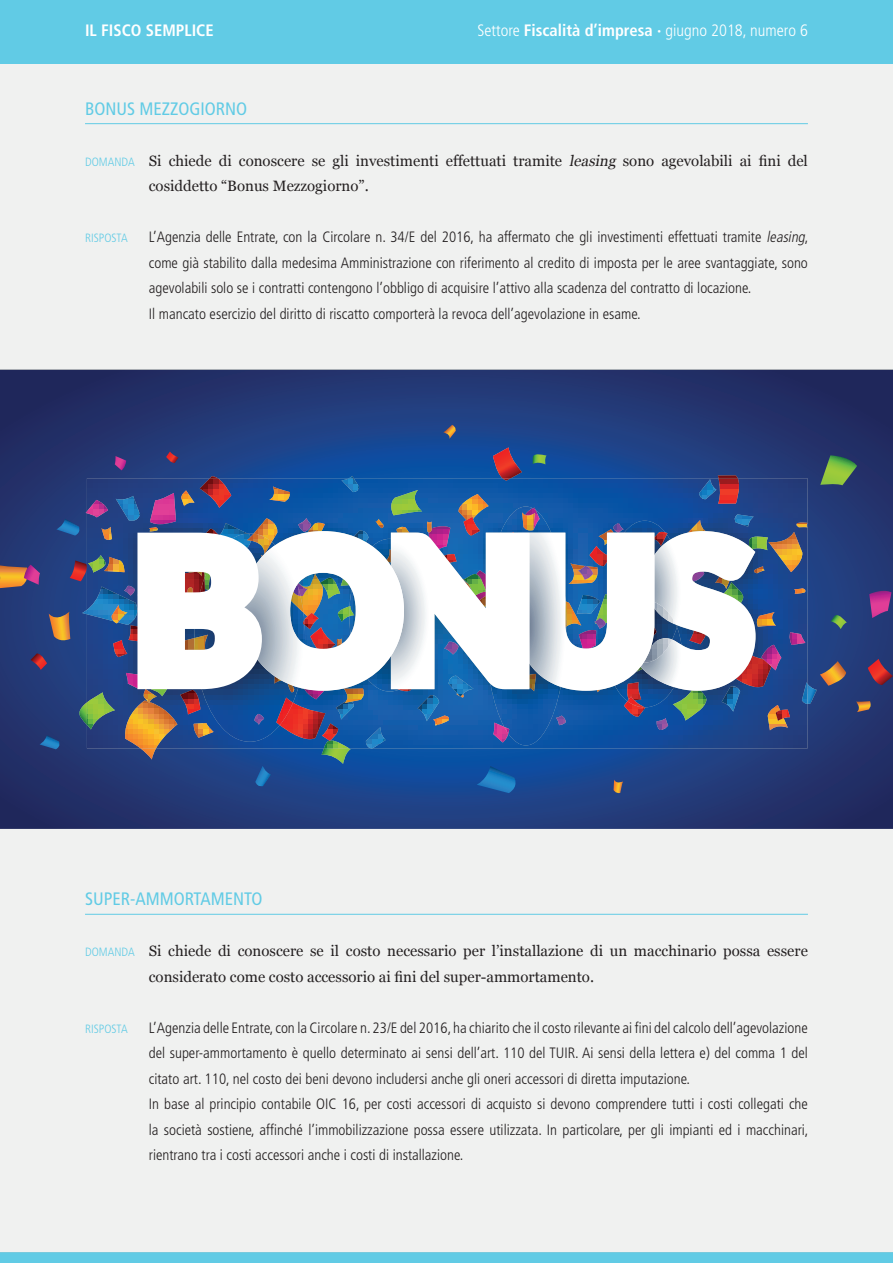
<style>
.page{position:relative;width:893px;height:1263px;background:#fff}
.page>*{position:absolute;margin:0;border:0;box-sizing:border-box;transform-origin:0 0}
.t1{font:condensed 18px "Frutiger LT Std";color:#61cbe5}
.t2{font:300 condensed 16.5px "Frutiger LT Std";color:#fff}
.t3{font:700 condensed 16.5px "Frutiger LT Std";color:#fff}
.t4{font:300 condensed 15px/25.5px "Frutiger LT Std";color:#231f20}
.t5{font:15px/25.5px "Georgia";color:#231f20}
.t6{font:300 condensed 12px "Frutiger LT Std";color:#61cbe5}
.s1{font-weight:700}
.s2{font-family:"Frutiger LT Std";font-weight:300;font-stretch:condensed;font-size:12px;color:#61cbe5}
.s3{font-style:italic}
</style>
<div class="page">
<div style="left:0;top:0;width:893px;height:64px;background:#61cbe5"></div>
<div style="left:0;top:1252px;width:893px;height:11px;background:#61cbe5"></div>
<div style="left:0;top:64px;width:893px;height:1188px;background:#f0f1f0"></div>
<hr style="left:85px;top:123px;width:723px;height:1px;background:#61cbe5">
<hr style="left:85px;top:914px;width:723px;height:1px;background:#61cbe5">
<svg style="left:0;top:370px;width:893px;height:459px;background:#203a79"></svg>
<svg style="left:869px;top:591px;width:22px;height:27px"></svg>
<svg style="left:78px;top:702px;width:9px;height:23px"></svg>
<svg style="left:210px;top:476px;width:8px;height:2px"></svg>
<svg style="left:718px;top:475px;width:20px;height:3px"></svg>
<svg style="left:820px;top:455px;width:37px;height:30px"></svg>
<svg style="left:141px;top:748px;width:15px;height:11px"></svg>
<svg style="left:868px;top:659px;width:25px;height:26px"></svg>
<svg style="left:477px;top:766px;width:43px;height:27px"></svg>
<svg style="left:82px;top:610px;width:5px;height:4px"></svg>
<svg style="left:321px;top:748px;width:30px;height:16px"></svg>
<svg style="left:49px;top:612px;width:21px;height:31px"></svg>
<svg style="left:56px;top:519px;width:26px;height:17px"></svg>
<svg style="left:0;top:565px;width:40px;height:23px"></svg>
<svg style="left:443px;top:425px;width:14px;height:14px"></svg>
<svg style="left:115px;top:456px;width:11px;height:14px"></svg>
<svg style="left:614px;top:780px;width:9px;height:13px"></svg>
<svg style="left:255px;top:766px;width:16px;height:22px"></svg>
<svg style="left:532px;top:454px;width:14px;height:10px"></svg>
<svg style="left:166px;top:451px;width:13px;height:13px"></svg>
<svg style="left:39px;top:735px;width:23px;height:14px"></svg>
<svg style="left:831px;top:615px;width:16px;height:14px"></svg>
<svg style="left:30px;top:653px;width:17px;height:17px"></svg>
<svg style="left:856px;top:701px;width:16px;height:11px"></svg>
<svg style="left:70px;top:560px;width:17px;height:21px"></svg>
<svg style="left:808px;top:661px;width:38px;height:43px;background:#4b5472"></svg>
<img style="left:87px;top:478px;width:721px;height:270px">
<img style="left:433px;top:715px;width:17px;height:10px">
<img style="left:87px;top:692px;width:28px;height:37px">
<img style="left:200px;top:478px;width:31px;height:30px">
<img style="left:768px;top:705px;width:20px;height:25px">
<img style="left:718px;top:478px;width:23px;height:26px">
<img style="left:458px;top:494px;width:31px;height:25px">
<img style="left:180px;top:697px;width:15px;height:17px">
<img style="left:88px;top:555px;width:18px;height:17px">
<img style="left:298px;top:703px;width:27px;height:36px">
<img style="left:765px;top:670px;width:6px;height:17px">
<img style="left:122px;top:700px;width:55px;height:48px">
<img style="left:150px;top:493px;width:26px;height:26px">
<img style="left:388px;top:490px;width:34px;height:25px">
<img style="left:87px;top:586px;width:37px;height:39px">
<img style="left:254px;top:518px;width:25px;height:1px">
<img style="left:324px;top:740px;width:25px;height:8px">
<svg style="left:493px;top:447px;width:29px;height:34px"></svg>
<img style="left:673px;top:697px;width:34px;height:23px">
<svg style="left:102px;top:527px;width:10px;height:13px"></svg>
<svg style="left:561px;top:716px;width:5px;height:9px"></svg>
<img style="left:322px;top:723px;width:17px;height:18px">
<img style="left:143px;top:697px;width:14px;height:6px">
<img style="left:788px;top:632px;width:17px;height:13px">
<img style="left:776px;top:710px;width:14px;height:11px">
<img style="left:336px;top:700px;width:18px;height:20px">
<svg style="left:656px;top:718px;width:12px;height:12px"></svg>
<img style="left:341px;top:478px;width:18px;height:14px">
<img style="left:732px;top:514px;width:22px;height:5px">
<img style="left:192px;top:723px;width:3px;height:15px">
<img style="left:113px;top:640px;width:11px;height:17px">
<img style="left:366px;top:727px;width:20px;height:21px">
<img style="left:699px;top:479px;width:17px;height:20px">
<img style="left:298px;top:518px;width:13px;height:1px">
<img style="left:181px;top:490px;width:13px;height:16px">
<img style="left:802px;top:682px;width:5px;height:22px">
<svg style="left:795px;top:523px;width:13px;height:5px"></svg>
<img style="left:722px;top:697px;width:18px;height:15px">
<img style="left:464px;top:517px;width:16px;height:2px">
<img style="left:269px;top:486px;width:21px;height:16px">
<svg style="left:794px;top:588px;width:13px;height:6px"></svg>
<img style="left:765px;top:645px;width:16px;height:25px">
<img style="left:116px;top:496px;width:24px;height:25px">
<img style="left:418px;top:697px;width:21px;height:24px">
<img style="left:87px;top:500px;width:21px;height:17px">
<img style="left:765px;top:612px;width:11px;height:15px">
<img style="left:624px;top:707px;width:21px;height:10px">
<img style="left:304px;top:697px;width:20px;height:2px">
<img style="left:765px;top:537px;width:3px;height:13px">
<img style="left:104px;top:557px;width:20px;height:15px">
<img style="left:344px;top:697px;width:22px;height:6px">
<img style="left:111px;top:605px;width:13px;height:18px">
<img style="left:768px;top:532px;width:35px;height:40px">
<img style="left:615px;top:697px;width:59px;height:10px">
<img style="left:627px;top:697px;width:18px;height:10px">
<img style="left:490px;top:697px;width:71px;height:48px">
<svg style="left:504px;top:727px;width:5px;height:7px"></svg>
<img style="left:501px;top:506px;width:50px;height:13px">
<img style="left:525px;top:508px;width:15px;height:11px">
<img style="left:522px;top:512px;width:13px;height:7px">
<img style="left:195px;top:697px;width:103px;height:45px">
<img style="left:276px;top:697px;width:17px;height:28px">
<svg style="left:254px;top:714px;width:10px;height:11px"></svg>
<svg style="left:124px;top:519px;width:641px;height:178px"></svg>
<p class="t3" style="left:85px;top:20px;width:130px">IL FISCO SEMPLICE</p>
<p class="t2" style="left:477px;top:21px;width:332px">Settore <span class="s1">Fiscalità d’impresa ·</span> giugno 2018, numero 6</p>
<p class="t1" style="left:85px;top:98px;width:164px">BONUS MEZZOGIORNO</p>
<p class="t5" style="left:149px;top:147px;width:661px;text-indent:-64px"><span class="s2">DOMANDA</span> Si chiede di conoscere se gli investimenti effettuati tramite <span class="s3">leasing</span> sono agevolabili ai fini del cosiddetto “Bonus Mezzogiorno”.</p>
<p class="t6" style="left:85px;top:231px;width:44px">RISPOSTA</p>
<p class="t4" style="left:149px;top:225px;width:661px">L’Agenzia delle Entrate, con la Circolare n. 34/E del 2016, ha affermato che gli investimenti effettuati tramite <span class="s3">leasing</span>, come già stabilito dalla medesima Amministrazione con riferimento al credito di imposta per le aree svantaggiate, sono agevolabili solo se i contratti contengono l’obbligo di acquisire l’attivo alla scadenza del contratto di locazione.<br>Il mancato esercizio del diritto di riscatto comporterà la revoca dell’agevolazione in esame.</p>
<p class="t1" style="left:85px;top:889px;width:179px">SUPER-AMMORTAMENTO</p>
<p class="t5" style="left:149px;top:938px;width:661px;text-indent:-64px"><span class="s2">DOMANDA</span> Si chiede di conoscere se il costo necessario per l’installazione di un macchinario possa essere considerato come costo accessorio ai fini del super-ammortamento.</p>
<p class="t6" style="left:85px;top:1022px;width:44px">RISPOSTA</p>
<p class="t4" style="left:149px;top:1015px;width:661px">L’Agenzia delle Entrate, con la Circolare n. 23/E del 2016, ha chiarito che il costo rilevante ai fini del calcolo dell’agevolazione del super-ammortamento è quello determinato ai sensi dell’art. 110 del TUIR. Ai sensi della lettera e) del comma 1 del citato art. 110, nel costo dei beni devono includersi anche gli oneri accessori di diretta imputazione.<br>In base al principio contabile OIC 16, per costi accessori di acquisto si devono comprendere tutti i costi collegati che la società sostiene, affinché l’immobilizzazione possa essere utilizzata. In particolare, per gli impianti ed i macchinari, rientrano tra i costi accessori anche i costi di installazione.</p>
</div>
